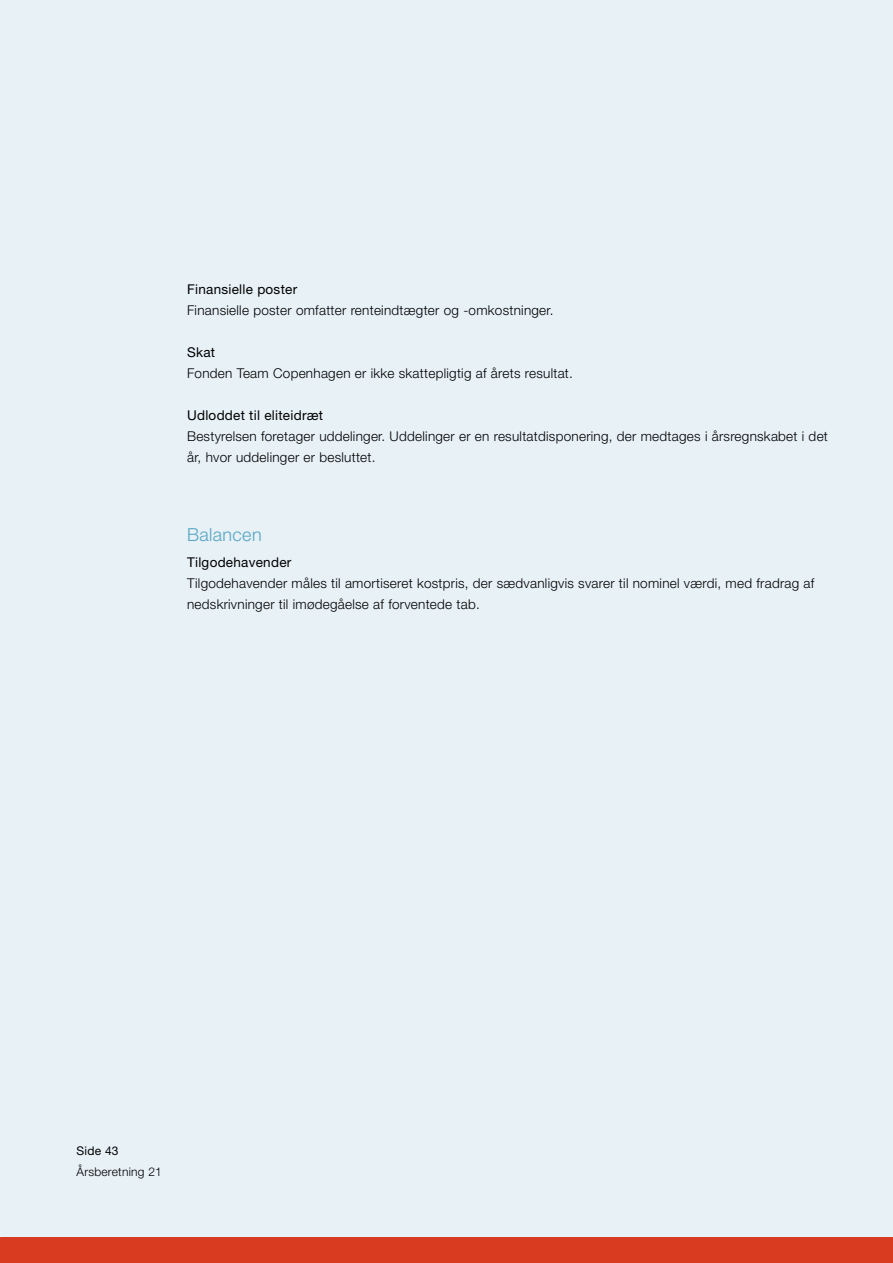
<style>
.page{position:relative;width:893px;height:1263px;background:#fff}
.page>*{position:absolute;margin:0;border:0;box-sizing:border-box;transform-origin:0 0}
.t1{font:300 18px "Helvetica Neue LT Std";letter-spacing:.02em;color:#57a5c4}
.t2{font:300 13.5px/21px "Helvetica Neue LT Std";letter-spacing:.02em;color:#000}
.t3{font:13.5px "Helvetica Neue LT Std";letter-spacing:.02em;color:#000}
.t4{font:300 12px "Helvetica Neue LT Std";letter-spacing:.02em;color:#000}
.t5{font:12px "Helvetica Neue LT Std";letter-spacing:.02em;color:#000}
</style>
<div class="page">
<div style="left:0;top:0;width:893px;height:1237px;background:#e7f1f6"></div>
<div style="left:0;top:1237px;width:893px;height:26px;background:#d93b20"></div>
<p class="t3" style="left:187px;top:281px;width:112px">Finansielle poster</p>
<p class="t2" style="left:187px;top:300px;width:368px">Finansielle poster omfatter renteindtægter og -omkostninger.</p>
<p class="t3" style="left:187px;top:344px;width:30px">Skat</p>
<p class="t2" style="left:187px;top:363px;width:387px">Fonden Team Copenhagen er ikke skattepligtig af årets resultat.</p>
<p class="t3" style="left:187px;top:407px;width:137px">Udloddet til eliteidræt</p>
<p class="t2" style="left:187px;top:426px;width:642px">Bestyrelsen foretager uddelinger. Uddelinger er en resultatdisponering, der medtages i årsregnskabet i det år, hvor uddelinger er besluttet.</p>
<h1 class="t1" style="left:187px;top:524px;width:76px">Balancen</h1>
<p class="t3" style="left:187px;top:554px;width:106px">Tilgodehavender</p>
<p class="t2" style="left:187px;top:573px;width:629px">Tilgodehavender måles til amortiseret kostpris, der sædvanligvis svarer til nominel værdi, med fradrag af nedskrivninger til imødegåelse af forventede tab.</p>
<p class="t5" style="left:77px;top:1144px;width:44px">Side 43</p>
<p class="t4" style="left:77px;top:1165px;width:87px">Årsberetning 21</p>
</div>
